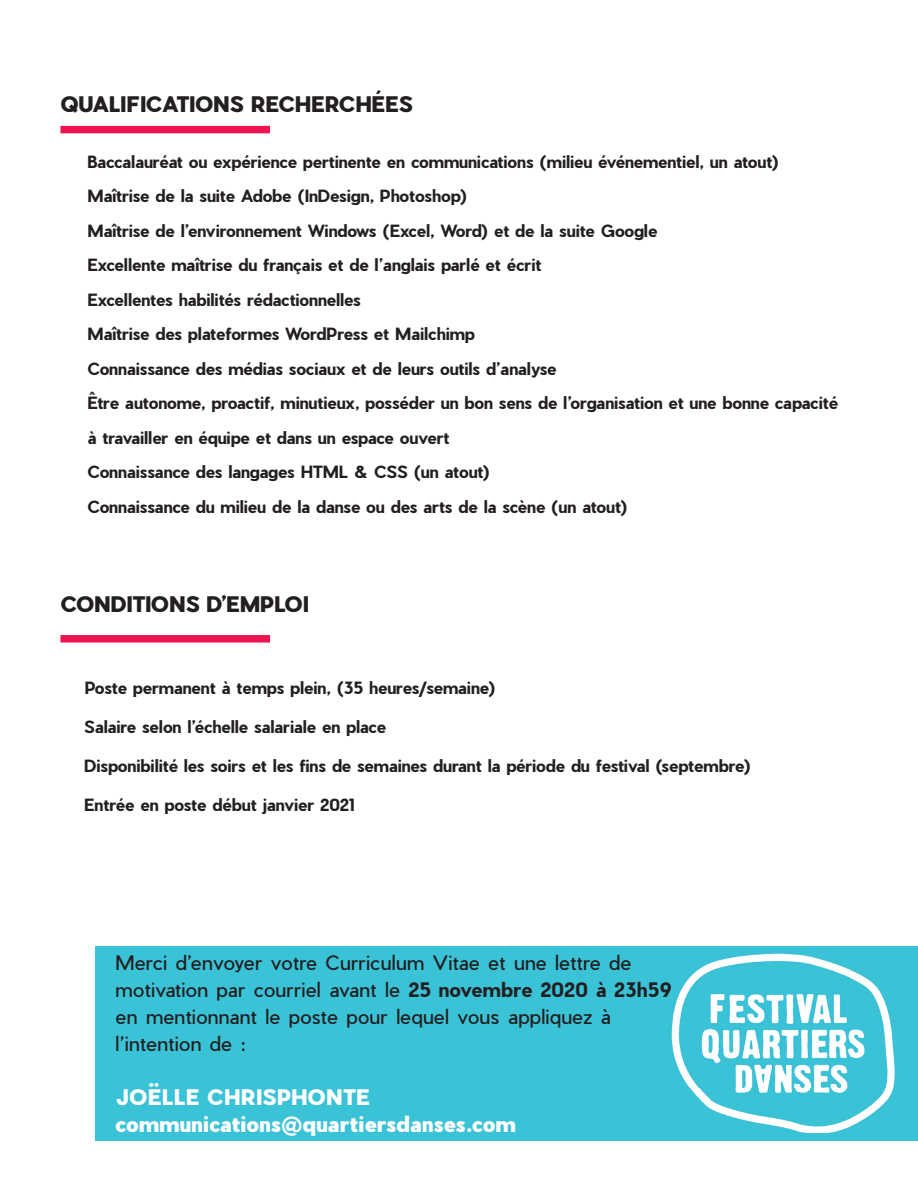
<style>
.page{position:relative;width:918px;height:1188px;background:#fff}
.page>*{position:absolute;margin:0;border:0;box-sizing:border-box;transform-origin:0 0}
.t1{font:900 21px/27px "Pier Sans";letter-spacing:.02em;color:#fff}
.t2{font:900 21px "Pier Sans";letter-spacing:-.01em;color:#231f20}
.t3{font:19.5px/27px "Pier Sans";letter-spacing:.02em;color:#231f20}
.t4{font:700 16.5px/34.5px "Pier Sans";color:#231f20}
.s1{font-weight:700}
</style>
<div class="page">
<div style="left:95px;top:946px;width:823px;height:195px;background:#3ac2d7"></div>
<img style="left:671px;top:954px;width:224px;height:179px">
<div style="left:60px;top:635px;width:210px;height:8px;background:#ed1450"></div>
<div style="left:60px;top:126px;width:210px;height:7px;background:#ed1450"></div>
<p class="t2" style="left:60px;top:89px;width:354px">QUALIFICATIONS RECHERCHÉES</p>
<p class="t4" style="left:60px;top:144px;width:720px">• Baccalauréat ou expérience pertinente en communications (milieu événementiel, un atout)</p>
<p class="t4" style="left:60px;top:179px;width:408px">• Maîtrise de la suite Adobe (InDesign, Photoshop)</p>
<p class="t4" style="left:60px;top:213px;width:598px">• Maîtrise de l’environnement Windows (Excel, Word) et de la suite Google</p>
<p class="t4" style="left:60px;top:248px;width:482px">• Excellente maîtrise du français et de l’anglais parlé et écrit</p>
<p class="t4" style="left:60px;top:282px;width:302px">• Excellentes habilités rédactionnelles</p>
<p class="t4" style="left:60px;top:317px;width:416px">• Maîtrise des plateformes WordPress et Mailchimp</p>
<p class="t4" style="left:60px;top:351px;width:498px">• Connaissance des médias sociaux et de leurs outils d’analyse</p>
<p class="t4" style="left:87px;top:386px;width:752px;text-indent:-27px">• Être autonome, proactif, minutieux, posséder un bon sens de l’organisation et une bonne capacité à travailler en équipe et dans un espace ouvert</p>
<p class="t4" style="left:60px;top:455px;width:431px">• Connaissance des langages HTML &amp; CSS (un atout)</p>
<p class="t4" style="left:60px;top:489px;width:568px">• Connaissance du milieu de la danse ou des arts de la scène (un atout)</p>
<p class="t2" style="left:60px;top:589px;width:250px">CONDITIONS D’EMPLOI</p>
<p class="t4" style="left:85px;top:671px;width:412px">Poste permanent à temps plein, (35 heures/semaine)</p>
<p class="t4" style="left:84px;top:710px;width:303px">Salaire selon l’échelle salariale en place</p>
<p class="t4" style="left:84px;top:749px;width:668px">Disponibilité les soirs et les fins de semaines durant la période du festival (septembre)</p>
<p class="t4" style="left:84px;top:788px;width:272px">Entrée en poste début janvier 2021</p>
<p class="t3" style="left:116px;top:949px;width:558px">Merci d’envoyer votre Curriculum Vitae et une lettre de motivation par courriel avant le <span class="s1">25 novembre 2020 à 23h59 </span>en mentionnant le poste pour lequel vous appliquez à l’intention de :</p>
<p class="t1" style="left:116px;top:1083px;width:402px">JOËLLE CHRISPHONTE communications@quartiersdanses.com</p>
</div>
